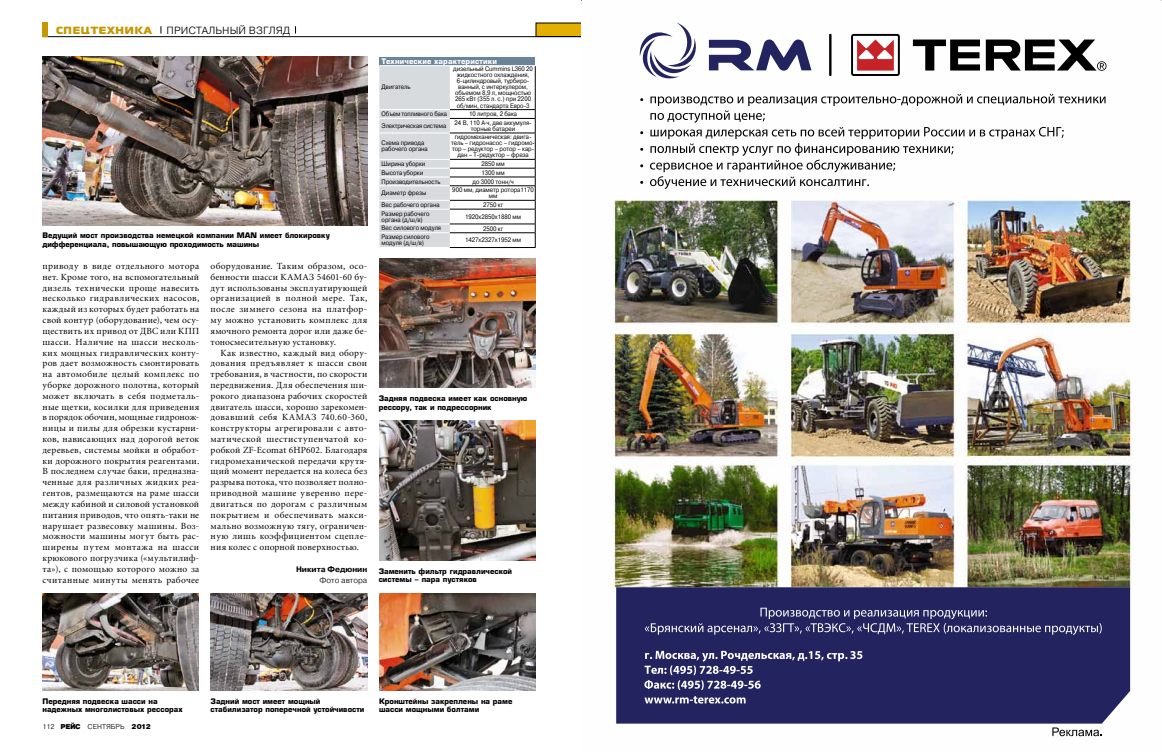
<style>
.page{position:relative;width:1162px;height:752px;background:#fff}
.page>*{position:absolute;margin:0;border:0;box-sizing:border-box;transform-origin:0 0}
.t1{font:300 10.4px "Pragmatica";letter-spacing:.01em;color:#000}
.t2{font:900 10.4px "Magistral";letter-spacing:.085em;color:#c59700}
.t3{font:9.2px/10.8px "Miniature";letter-spacing:.025em;color:#000;text-align:justify}
.t4{font:9.2px "Miniature";letter-spacing:.045em;color:#000}
.t5{font:9.2px "Miniature";letter-spacing:.005em;color:#000}
.t6{font:700 8px/10.8px "Pragmatica";color:#000;text-align:right}
.t7{font:700 7.5px/8.7px "Europe";color:#000}
.t8{font:700 7.5px "Europe";letter-spacing:.015em;color:#fff}
.t9{font:300 7px "Pragmatica";letter-spacing:.01em;color:#000}
.t10{font:6.5px/6px "Pragmatica";letter-spacing:-.005em;color:#000;text-align:center;scale:.9 1}
.s1{font-weight:300}
.s2{font-weight:900}
</style>
<div class="page">
<hr style="left:43px;top:36px;width:538px;height:1px;background:#000">
<div style="left:43px;top:23px;width:5px;height:14px;background:#c59700"></div>
<svg style="left:536px;top:23px;width:45px;height:13px"></svg>
<div style="left:379px;top:57px;width:156px;height:9px;background:#6a8499"></div>
<div style="left:379px;top:66px;width:71px;height:181px;background:#d8dbde"></div>
<hr style="left:535px;top:66px;width:1px;height:43px;background:#000">
<hr style="left:379px;top:118px;width:71px;height:1px;background:#fff">
<hr style="left:379px;top:168px;width:71px;height:1px;background:#fff">
<hr style="left:379px;top:176px;width:71px;height:1px;background:#fff">
<hr style="left:379px;top:185px;width:71px;height:1px;background:#fff">
<hr style="left:450px;top:109px;width:86px;height:1px;background:#000">
<hr style="left:450px;top:159px;width:86px;height:1px;background:#000">
<hr style="left:450px;top:168px;width:86px;height:1px;background:#000">
<hr style="left:450px;top:177px;width:86px;height:1px;background:#000">
<hr style="left:450px;top:185px;width:86px;height:1px;background:#000">
<hr style="left:450px;top:200px;width:86px;height:1px;background:#000">
<hr style="left:379px;top:200px;width:71px;height:1px;background:#fff">
<hr style="left:450px;top:118px;width:86px;height:1px;background:#000">
<svg style="left:535px;top:110px;width:1px;height:137px"></svg>
<hr style="left:450px;top:133px;width:86px;height:1px;background:#000">
<hr style="left:379px;top:132px;width:71px;height:1px;background:#fff">
<hr style="left:379px;top:159px;width:71px;height:1px;background:#fff">
<hr style="left:379px;top:109px;width:71px;height:1px;background:#fff">
<hr style="left:379px;top:209px;width:71px;height:1px;background:#fff">
<hr style="left:379px;top:223px;width:71px;height:1px;background:#fff">
<hr style="left:379px;top:232px;width:71px;height:1px;background:#fff">
<hr style="left:450px;top:209px;width:86px;height:1px;background:#000">
<hr style="left:450px;top:223px;width:86px;height:1px;background:#000">
<hr style="left:450px;top:232px;width:86px;height:1px;background:#000">
<hr style="left:450px;top:247px;width:86px;height:1px;background:#000">
<hr style="left:379px;top:65px;width:71px;height:1px;background:#fff">
<hr style="left:450px;top:65px;width:86px;height:1px;background:#fff">
<img style="left:379px;top:420px;width:157px;height:140px">
<img style="left:379px;top:593px;width:157px;height:97px">
<img style="left:211px;top:593px;width:156px;height:97px">
<img style="left:43px;top:593px;width:156px;height:97px">
<img style="left:42px;top:57px;width:325px;height:169px">
<img style="left:379px;top:258px;width:157px;height:129px">
<img style="left:612px;top:22px;width:520px;height:715px">
<svg style="left:851px;top:34px;width:49px;height:42px"></svg>
<svg style="left:913px;top:40px;width:67px;height:30px"></svg>
<svg style="left:986px;top:40px;width:121px;height:31px"></svg>
<svg style="left:640px;top:23px;width:58px;height:58px"></svg>
<svg style="left:709px;top:39px;width:103px;height:32px"></svg>
<hr style="left:829px;top:34px;width:3px;height:42px;background:#000">
<svg style="left:640px;top:94px;width:466px;height:95px"></svg>
<div style="left:616px;top:587px;width:514px;height:136px;background:#23245f"></div>
<svg style="left:644px;top:650px;width:218px;height:53px"></svg>
<svg style="left:645px;top:607px;width:457px;height:27px"></svg>
<svg style="left:1052px;top:727px;width:50px;height:8px"></svg>
<p class="t2" style="left:56px;top:22px;width:98px">СПЕЦТЕХНИКА</p>
<p class="t1" style="left:167px;top:23px;width:125px">Пристальный взгляд</p>
<p class="t7" style="left:42px;top:231px;width:289px">Ведущий мост производства немецкой компании MAN имеет блокировку дифференциала, повышающую проходимость машины</p>
<p class="t3" style="left:43px;top:261px;width:158px">приводу в виде отдельного мотора нет. Кроме того, на вспомогательный дизель технически проще навесить несколько гидравлических насосов, каждый из которых будет работать на свой контур (оборудование), чем осу&shy;ществить их привод от ДВС или КПП шасси. Наличие на шасси несколь&shy;ких мощных гидравлических конту&shy;ров дает возможность смонтировать на автомобиле целый комплекс по уборке дорожного полотна, который может включать в себя подметаль&shy;ные щетки, косилки для приведения в порядок обочин, мощные гидронож&shy;ницы и пилы для обрезки кустарни&shy;ков, нависающих над дорогой веток деревьев, системы мойки и обработ&shy;ки дорожного покрытия реагентами.<br>В последнем случае баки, предназна&shy;ченные для различных жидких реа&shy;гентов, размещаются на раме шасси между кабиной и силовой установкой питания приводов, что опять-таки не нарушает развесовку машины. Воз&shy;можности машины могут быть рас&shy;ширены путем монтажа на шасси крюкового погрузчика («мультилиф&shy;та»), с помощью которого можно за считанные минуты менять рабочее</p>
<p class="t3" style="left:211px;top:261px;width:158px">оборудование. Таким образом, осо-</p>
<p class="t3" style="left:211px;top:272px;width:158px">бенности шасси КАМАЗ 54601-60 бу-</p>
<p class="t3" style="left:211px;top:282px;width:158px">дут использованы эксплуатирующей</p>
<p class="t3" style="left:211px;top:293px;width:158px">организацией в полной мере. Так,</p>
<p class="t3" style="left:211px;top:304px;width:158px">после зимнего сезона на платфор-</p>
<p class="t3" style="left:211px;top:315px;width:158px">му можно установить комплекс для</p>
<p class="t3" style="left:211px;top:326px;width:158px">ямочного ремонта дорог или даже бе-</p>
<p class="t3" style="left:211px;top:336px;width:127px">тоносмесительную установку.</p>
<p class="t3" style="left:221px;top:347px;width:148px">Как известно, каждый вид обору-</p>
<p class="t3" style="left:211px;top:358px;width:158px">дования предъявляет к шасси свои</p>
<p class="t3" style="left:211px;top:369px;width:158px">требования, в частности, по скорости</p>
<p class="t3" style="left:211px;top:380px;width:158px">передвижения. Для обеспечения ши-</p>
<p class="t3" style="left:211px;top:390px;width:158px">рокого диапазона рабочих скоростей</p>
<p class="t3" style="left:211px;top:401px;width:158px">двигатель шасси, хорошо зарекомен-</p>
<p class="t4" style="left:211px;top:412px;width:158px">довавший себя КАМАЗ 740.60-360,</p>
<p class="t3" style="left:211px;top:423px;width:158px">конструкторы агрегировали с авто-</p>
<p class="t3" style="left:211px;top:434px;width:158px">матической шестиступенчатой ко-</p>
<p class="t3" style="left:211px;top:444px;width:158px">робкой ZF-Ecomat 6HP602. Благодаря</p>
<p class="t3" style="left:211px;top:455px;width:158px">гидромеханической передачи крутя-</p>
<p class="t3" style="left:211px;top:466px;width:158px">щий момент передается на колеса без</p>
<p class="t3" style="left:211px;top:477px;width:158px">разрыва потока, что позволяет полно-</p>
<p class="t3" style="left:211px;top:488px;width:158px">приводной машине уверенно пере-</p>
<p class="t3" style="left:211px;top:498px;width:158px">двигаться по дорогам с различным</p>
<p class="t4" style="left:211px;top:510px;width:158px">покрытием и обеспечивать макси-</p>
<p class="t3" style="left:211px;top:520px;width:158px">мально возможную тягу, ограничен-</p>
<p class="t3" style="left:211px;top:531px;width:158px">ную лишь коэффициентом сцепле-</p>
<p class="t5" style="left:211px;top:542px;width:150px">ния колес с опорной поверхностью.</p>
<p class="t6" style="left:296px;top:563px;width:73px">Никита Федюнин<br><span class="s1">Фото автора</span></p>
<p class="t8" style="left:382px;top:57px;width:117px">Технические характеристики</p>
<p class="t10" style="left:382px;top:84px;width:34px">Двигатель</p>
<p class="t10" style="left:453px;top:66px;width:90px">дизельный Cummins L360 20 жидкостного охлаждения,<br>6-цилиндровый, турбиро&shy;ванный, с интеркулером, объемом 8,9 л, мощностью<br>265 кВт (355 л. с.) при 2200 об/мин, стандарта Евро-3</p>
<p class="t10" style="left:382px;top:111px;width:74px">Объем топливного бака</p>
<p class="t10" style="left:469px;top:111px;width:55px">10 литров, 2 бака</p>
<p class="t10" style="left:382px;top:123px;width:73px">Электрическая система</p>
<p class="t10" style="left:455px;top:120px;width:87px">24 В, 110 А·ч, две аккумуля&shy;торные батареи</p>
<p class="t10" style="left:382px;top:140px;width:53px;text-align:left">Схема привода рабочего органа</p>
<p class="t10" style="left:451px;top:134px;width:95px">гидромеханическая: двига&shy;тель – гидронасос – гидромо&shy;тор – редуктор – ротор – кар&shy;дан – T-редуктор – фреза</p>
<p class="t10" style="left:382px;top:161px;width:50px">Ширина уборки</p>
<p class="t10" style="left:481px;top:161px;width:27px">2850 мм</p>
<p class="t10" style="left:382px;top:169px;width:48px">Высота уборки</p>
<p class="t10" style="left:481px;top:170px;width:27px">1300 мм</p>
<p class="t10" style="left:382px;top:178px;width:67px">Производительность</p>
<p class="t10" style="left:472px;top:178px;width:47px">до 3000 тонн/ч</p>
<p class="t10" style="left:382px;top:190px;width:51px">Диаметр фрезы</p>
<p class="t10" style="left:452px;top:187px;width:92px">900 мм, диаметр ротора1170 мм</p>
<p class="t10" style="left:382px;top:202px;width:66px">Вес рабочего органа</p>
<p class="t10" style="left:483px;top:202px;width:24px">2750 кг</p>
<p class="t10" style="left:382px;top:210px;width:55px;text-align:left">Размер рабочего органа (д/ш/в)</p>
<p class="t10" style="left:465px;top:213px;width:64px">1920х2850х1880 мм</p>
<p class="t10" style="left:382px;top:225px;width:68px">Вес силового модуля</p>
<p class="t10" style="left:483px;top:225px;width:24px">2500 кг</p>
<p class="t10" style="left:382px;top:234px;width:55px;text-align:left">Размер силового модуля (д/ш/в)</p>
<p class="t10" style="left:465px;top:237px;width:64px">1427х2327х1952 мм</p>
<p class="t7" style="left:379px;top:393px;width:150px">Задняя подвеска имеет как основную рессору, так и подрессорник</p>
<p class="t7" style="left:379px;top:566px;width:135px">Заменить фильтр гидравлической системы – пара пустяков</p>
<p class="t7" style="left:42px;top:696px;width:142px">Передняя подвеска шасси на надежных многолистовых рессорах</p>
<p class="t7" style="left:211px;top:696px;width:155px">Задний мост имеет мощный стабилизатор поперечной устойчивости</p>
<p class="t9" style="left:43px;top:722px;width:110px">112 <span class="s2">РЕЙС</span> сентябрь <span class="s2">2012</span></p>
<p class="t7" style="left:379px;top:696px;width:135px">Кронштейны закреплены на раме шасси мощными болтами</p>
</div>
